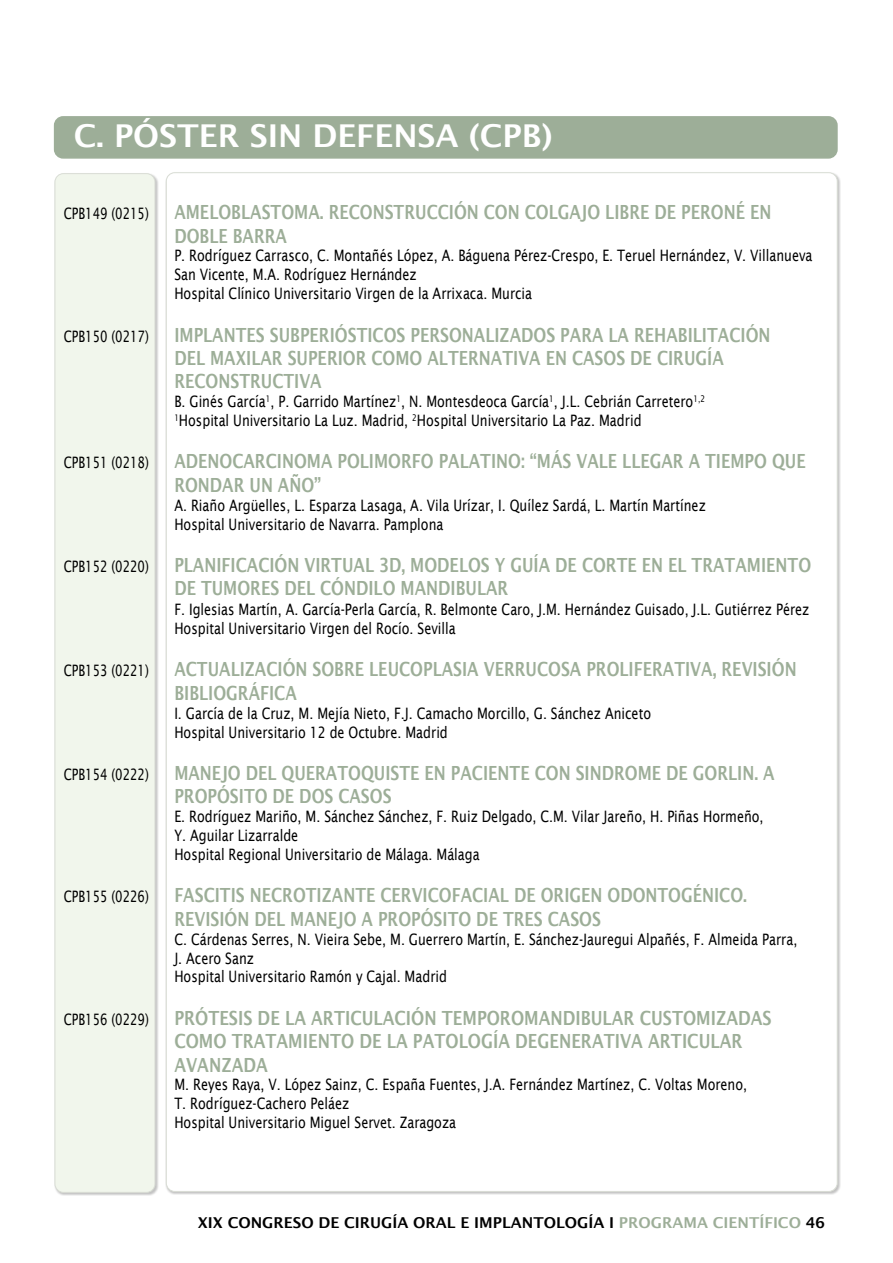
<style>
.page{position:relative;width:893px;height:1263px;background:#fff}
.page>*{position:absolute;margin:0;border:0;box-sizing:border-box;transform-origin:0 0}
.t1{font:600 31.5px "Lucida Sans";color:#fff}
.t2{font:600 19.5px/23.4px "Lucida Sans";color:#9dae98;scale:.8 1}
.t3{font:600 19.5px/23.4px "Lucida Sans";color:#9dae98;scale:.82 1}
.t4{font:15.75px/18.9px "Lucida Sans";color:#000;scale:.8 1}
.t5{font:15.75px "Lucida Sans";color:#000;scale:.75 1}
.t6{font:600 15px "Lucida Sans";color:#000}
.s1{color:#9dae98}
</style>
<div class="page">
<div style="left:54px;top:173px;width:105px;height:1022px;background:#000;opacity:.24"></div>
<div style="left:55px;top:174px;width:100px;height:1018px;background:#f1f6ec;border-radius:9px"></div>
<div style="left:54px;top:173px;width:101px;height:1020px;border:1px solid #d9ddd5;border-radius:9px"></div>
<div style="left:55px;top:117px;width:782px;height:41px;background:#9dae98;border-radius:9px"></div>
<div style="left:54px;top:116px;width:784px;height:43px;border:2px solid #9dae98;border-radius:9px"></div>
<h1 class="t1" style="left:74px;top:118px;width:480px">C. PÓSTER SIN DEFENSA (CPB)</h1>
<p class="t5" style="left:64px;top:205px;width:115px">CPB149 (0215)</p>
<p class="t2" style="left:174px;top:200px;width:748px">AMELOBLASTOMA. RECONSTRUCCIÓN CON COLGAJO LIBRE DE PERONÉ EN<br>DOBLE BARRA</p>
<p class="t4" style="left:174px;top:246px;width:799px">P. Rodríguez Carrasco, C. Montañés López, A. Báguena Pérez-Crespo, E. Teruel Hernández, V. Villanueva<br>San Vicente, M.A. Rodríguez Hernández<br>Hospital Clínico Universitario Virgen de la Arrixaca. Murcia</p>
<p class="t5" style="left:64px;top:327px;width:115px">CPB150 (0217)</p>
<p class="t2" style="left:174px;top:323px;width:747px">IMPLANTES SUBPERIÓSTICOS PERSONALIZADOS PARA LA REHABILITACIÓN<br>DEL MAXILAR SUPERIOR COMO ALTERNATIVA EN CASOS DE CIRUGÍA<br>RECONSTRUCTIVA</p>
<p class="t4" style="left:174px;top:392px;width:665px">B. Ginés García<sup>1</sup>, P. Garrido Martínez<sup>1</sup>, N. Montesdeoca García<sup>1</sup>, J.L. Cebrián Carretero<sup>1,2<br>1</sup>Hospital Universitario La Luz. Madrid, <sup>2</sup>Hospital Universitario La Paz. Madrid</p>
<p class="t5" style="left:64px;top:454px;width:115px">CPB151 (0218)</p>
<p class="t2" style="left:174px;top:450px;width:791px">ADENOCARCINOMA POLIMORFO PALATINO: “MÁS VALE LLEGAR A TIEMPO QUE<br>RONDAR UN AÑO”</p>
<p class="t4" style="left:174px;top:496px;width:666px">A. Riaño Argüelles, L. Esparza Lasaga, A. Vila Urízar, I. Quílez Sardá, L. Martín Martínez<br>Hospital Universitario de Navarra. Pamplona</p>
<p class="t5" style="left:64px;top:557px;width:115px">CPB152 (0220)</p>
<p class="t2" style="left:174px;top:553px;width:797px">PLANIFICACIÓN VIRTUAL 3D, MODELOS Y GUÍA DE CORTE EN EL TRATAMIENTO<br>DE TUMORES DEL CÓNDILO MANDIBULAR</p>
<p class="t4" style="left:174px;top:600px;width:795px">F. Iglesias Martín, A. García-Perla García, R. Belmonte Caro, J.M. Hernández Guisado, J.L. Gutiérrez Pérez<br>Hospital Universitario Virgen del Rocío. Sevilla</p>
<p class="t5" style="left:64px;top:662px;width:115px">CPB153 (0221)</p>
<p class="t2" style="left:174px;top:658px;width:779px">ACTUALIZACIÓN SOBRE LEUCOPLASIA VERRUCOSA PROLIFERATIVA, REVISIÓN<br>BIBLIOGRÁFICA</p>
<p class="t4" style="left:174px;top:704px;width:597px">I. García de la Cruz, M. Mejía Nieto, F.J. Camacho Morcillo, G. Sánchez Aniceto<br>Hospital Universitario 12 de Octubre. Madrid</p>
<p class="t5" style="left:64px;top:765px;width:115px">CPB154 (0222)</p>
<p class="t2" style="left:174px;top:761px;width:752px">MANEJO DEL QUERATOQUISTE EN PACIENTE CON SINDROME DE GORLIN. A<br>PROPÓSITO DE DOS CASOS</p>
<p class="t4" style="left:174px;top:807px;width:738px">E. Rodríguez Mariño, M. Sánchez Sánchez, F. Ruiz Delgado, C.M. Vilar Jareño, H. Piñas Hormeño,<br>Y. Aguilar Lizarralde<br>Hospital Regional Universitario de Málaga. Málaga</p>
<p class="t5" style="left:64px;top:888px;width:115px">CPB155 (0226)</p>
<p class="t2" style="left:174px;top:883px;width:717px">FASCITIS NECROTIZANTE CERVICOFACIAL DE ORIGEN ODONTOGÉNICO.<br>REVISIÓN DEL MANEJO A PROPÓSITO DE TRES CASOS</p>
<p class="t4" style="left:174px;top:929px;width:780px">C. Cárdenas Serres, N. Vieira Sebe, M. Guerrero Martín, E. Sánchez-Jauregui Alpañés, F. Almeida Parra,<br>J. Acero Sanz<br>Hospital Universitario Ramón y Cajal. Madrid</p>
<p class="t5" style="left:64px;top:1010px;width:115px">CPB156 (0229)</p>
<p class="t3" style="left:174px;top:1006px;width:730px">PRÓTESIS DE LA ARTICULACIÓN TEMPOROMANDIBULAR CUSTOMIZADAS<br>COMO TRATAMIENTO DE LA PATOLOGÍA DEGENERATIVA ARTICULAR<br>AVANZADA</p>
<p class="t4" style="left:174px;top:1075px;width:717px">M. Reyes Raya, V. López Sainz, C. España Fuentes, J.A. Fernández Martínez, C. Voltas Moreno,<br>T. Rodríguez-Cachero Peláez<br>Hospital Universitario Miguel Servet. Zaragoza</p>
<p class="t6" style="left:198px;top:1214px;width:629px">XIX CONGRESO DE CIRUGÍA ORAL E IMPLANTOLOGÍA I <span class="s1">PROGRAMA CIENTÍFICO</span> 46</p>
</div>
